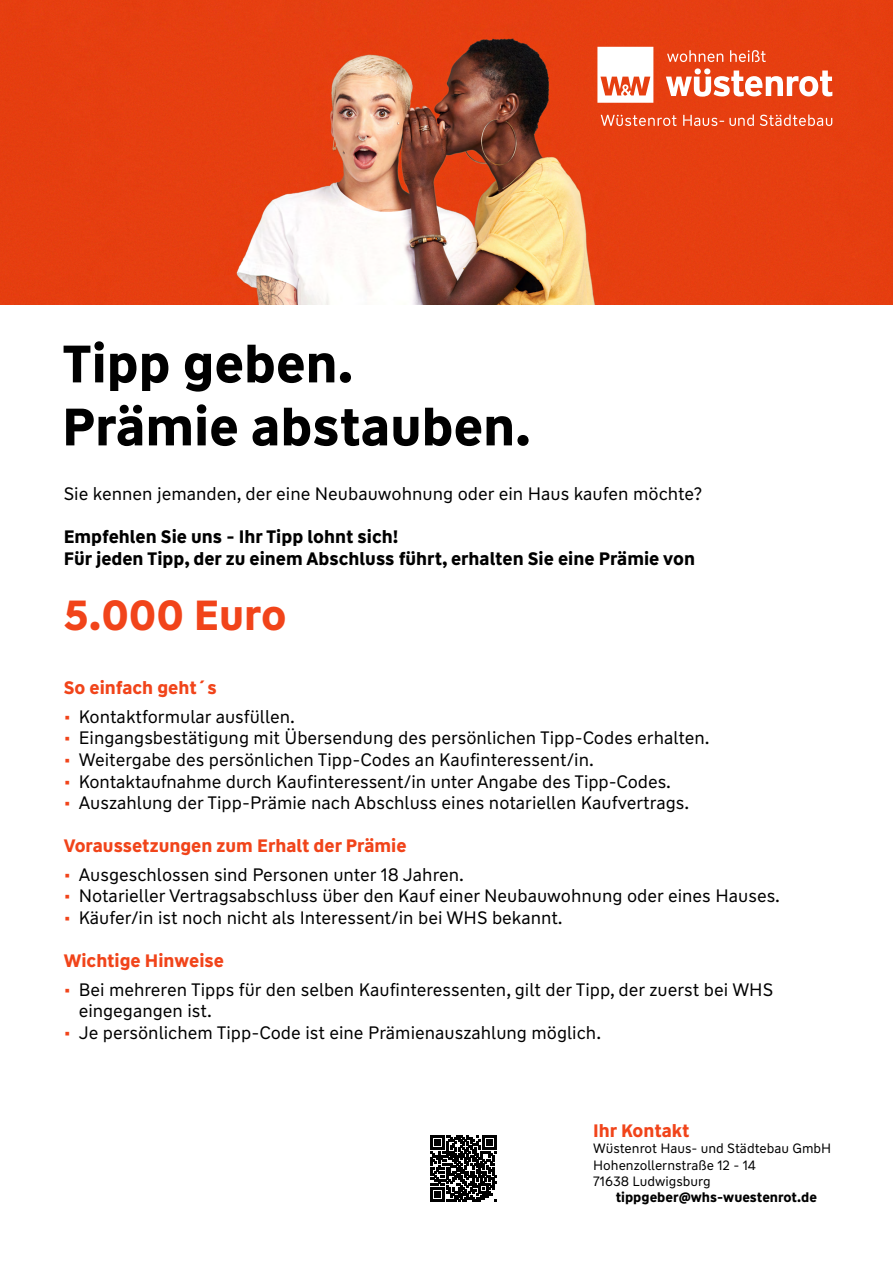
<style>
.page{position:relative;width:893px;height:1263px;background:#fff}
.page>*{position:absolute;margin:0;border:0;box-sizing:border-box;transform-origin:0 0}
.t1{font:700 52.5px/63px "WW Type";color:#000}
.t2{font:700 42px "WW Type";color:#f1441a}
.t3{font:18px/21.6px "WW Type";color:#000}
.t4{font:700 18px/21.6px "WW Type";color:#000}
.t5{font:700 18px "WW Type";color:#f1441a}
.t6{font:13.5px/16.2px "WW Type";color:#000}
.t7{font:700 13.5px "WW Type";color:#000}
.s1{color:#f1441a}
</style>
<div class="page">
<img style="left:0;top:0;width:893px;height:305px">
<svg style="left:601px;top:115px;width:231px;height:11px"></svg>
<svg style="left:666px;top:68px;width:166px;height:29px"></svg>
<svg style="left:667px;top:50px;width:56px;height:12px"></svg>
<svg style="left:730px;top:50px;width:36px;height:12px"></svg>
<svg style="left:597px;top:47px;width:56px;height:56px"></svg>
<svg style="left:430px;top:1135px;width:67px;height:67px"></svg>
<h1 class="t1" style="left:62px;top:333px;width:470px">Tipp geben.<br>Prämie abstauben.</h1>
<p class="t3" style="left:64px;top:483px;width:640px">Sie kennen jemanden, der eine Neubauwohnung oder ein Haus kaufen möchte?</p>
<p class="t4" style="left:64px;top:526px;width:633px">Empfehlen Sie uns - Ihr Tipp lohnt sich!<br>Für jeden Tipp, der zu einem Abschluss führt, erhalten Sie eine Prämie von</p>
<h2 class="t2" style="left:64px;top:588px;width:224px">5.000 Euro</h2>
<p class="t5" style="left:64px;top:676px;width:155px">So einfach geht´s</p>
<p class="t3" style="left:64px;top:706px;width:233px"><span class="s1">•</span> Kontaktformular ausfüllen.</p>
<p class="t3" style="left:64px;top:727px;width:647px"><span class="s1">•</span> Eingangsbestätigung mit Übersendung des persönlichen Tipp-Codes erhalten.</p>
<p class="t3" style="left:64px;top:749px;width:532px"><span class="s1">•</span> Weitergabe des persönlichen Tipp-Codes an Kaufinteressent/in.</p>
<p class="t3" style="left:64px;top:771px;width:609px"><span class="s1">•</span> Kontaktaufnahme durch Kaufinteressent/in unter Angabe des Tipp-Codes.</p>
<p class="t3" style="left:64px;top:792px;width:627px"><span class="s1">•</span> Auszahlung der Tipp-Prämie nach Abschluss eines notariellen Kaufvertrags.</p>
<p class="t5" style="left:64px;top:834px;width:344px">Voraussetzungen zum Erhalt der Prämie</p>
<p class="t3" style="left:64px;top:864px;width:402px"><span class="s1">•</span> Ausgeschlossen sind Personen unter 18 Jahren.</p>
<p class="t3" style="left:64px;top:885px;width:718px"><span class="s1">•</span> Notarieller Vertragsabschluss über den Kauf einer Neubauwohnung oder eines Hauses.</p>
<p class="t3" style="left:64px;top:907px;width:500px"><span class="s1">•</span> Käufer/in ist noch nicht als Interessent/in bei WHS bekannt.</p>
<p class="t5" style="left:64px;top:949px;width:162px">Wichtige Hinweise</p>
<p class="t3" style="left:79px;top:978px;width:696px;text-indent:-15px"><span class="s1">•</span> Bei mehreren Tipps für den selben Kaufinteressenten, gilt der Tipp, der zuerst bei WHS eingegangen ist.</p>
<p class="t3" style="left:64px;top:1022px;width:539px"><span class="s1">•</span> Je persönlichem Tipp-Code ist eine Prämienauszahlung möglich.</p>
<p class="t5" style="left:593px;top:1119px;width:98px">Ihr Kontakt</p>
<p class="t6" style="left:593px;top:1140px;width:240px">Wüstenrot Haus- und Städtebau GmbH<br>Hohenzollernstraße 12 - 14<br>71638 Ludwigsburg</p>
<p class="t7" style="left:616px;top:1188px;width:203px">tippgeber@whs-wuestenrot.de</p>
</div>
